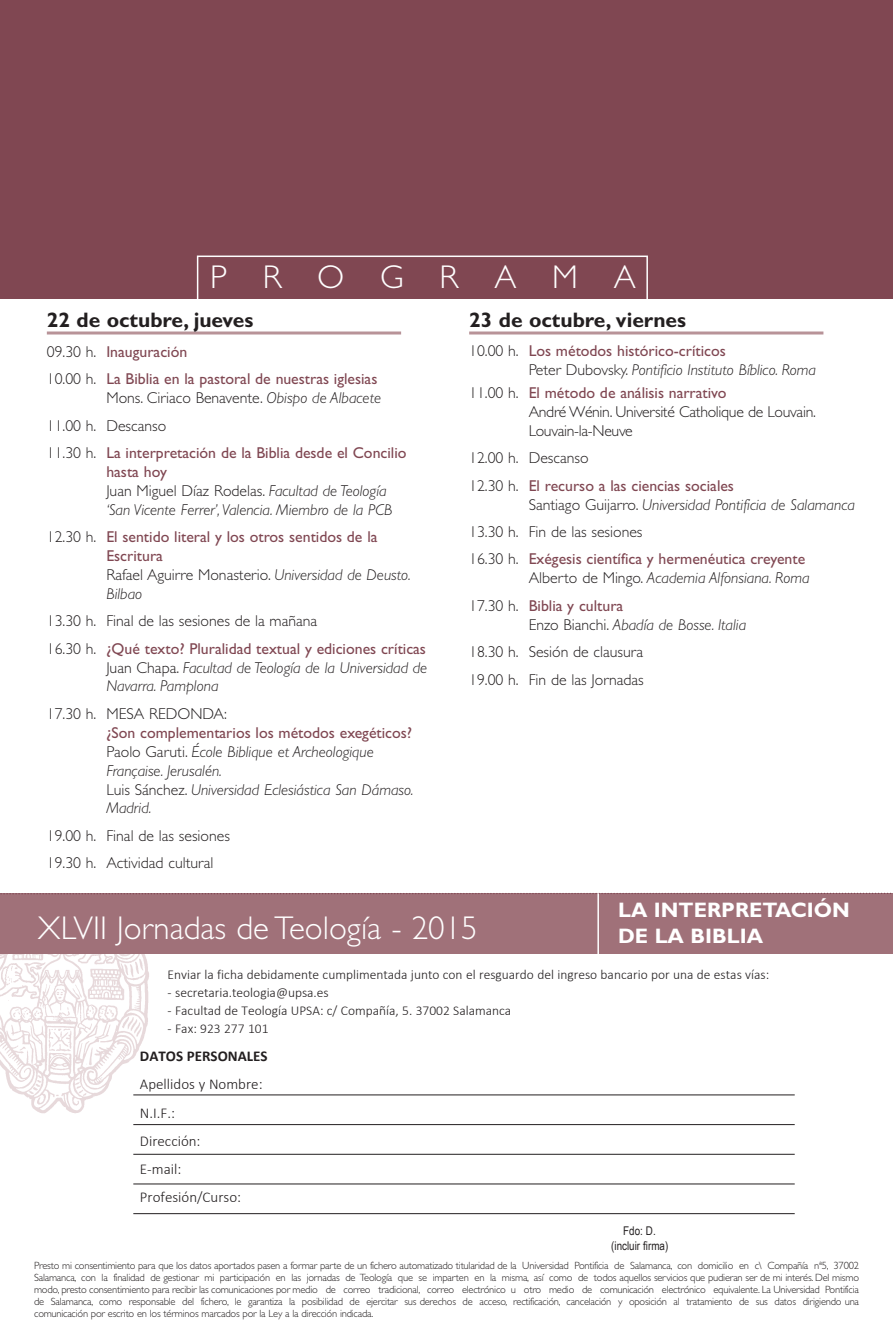
<style>
.page{position:relative;width:893px;height:1340px;background:#fff}
.page>*{position:absolute;margin:0;border:0;box-sizing:border-box;transform-origin:0 0}
.t1{font:300 33px "Gill Sans";color:#fff}
.t2{font:300 33px "Gill Sans";letter-spacing:1.085em;color:#fff}
.t3{font:700 21px "Gill Sans";color:#231f20}
.t4{font:700 21px/25.2px "Gill Sans";color:#fff}
.t5{font:italic 300 15.75px/18.9px "Gill Sans";color:#231f20}
.t6{font:300 15.75px/27.5px "Gill Sans";color:#231f20}
.t7{font:15.75px/27.5px "Gill Sans";color:#804752}
.t8{font:300 15.75px/18.9px "Gill Sans";letter-spacing:-.02em;color:#231f20}
.t9{font:300 15px/28.2px "Calibri";color:#231f20}
.t10{font:700 15px "Calibri";color:#231f20}
.t11{font:300 13.5px "Calibri";color:#231f20}
.t12{font:12px "Arial Narrow";color:#231f20}
.t13{font:300 10.5px/12px "Gill Sans";letter-spacing:-.02em;color:#231f20;text-align:justify}
.s1{font-weight:300;color:#231f20}
.s2{font-style:italic}
.s3{font-weight:400;color:#804752}
.s4{font-weight:400;font-style:normal;color:#804752}
.s5{font-style:normal}
.s6{font-weight:300;font-style:italic;color:#231f20}
</style>
<div class="page">
<img style="left:0;top:954px;width:151px;height:160px">
<div style="left:0;top:894px;width:893px;height:60px;background:#a07179"></div>
<div style="left:0;top:0;width:893px;height:299px;background:#804752"></div>
<hr style="left:47px;top:331px;width:354px;height:3px;background:#b89398">
<hr style="left:469px;top:331px;width:354px;height:3px;background:#b89398">
<div style="left:197px;top:255px;width:451px;height:54px;border:2px solid #fff"></div>
<svg style="left:0;top:892px;width:893px;height:2px"></svg>
<hr style="left:597px;top:893px;width:2px;height:64px;background:#fff">
<hr style="left:133px;top:1094px;width:662px;height:1px;background:#231f20">
<hr style="left:133px;top:1124px;width:662px;height:1px;background:#231f20">
<hr style="left:133px;top:1153px;width:662px;height:1px;background:#231f20">
<hr style="left:133px;top:1183px;width:662px;height:1px;background:#231f20">
<hr style="left:133px;top:1213px;width:662px;height:1px;background:#231f20">
<h1 class="t2" style="left:210px;top:264px;width:427px">PROGRAMA</h1>
<h2 class="t3" style="left:47px;top:311px;width:208px">22 de octubre, jueves</h2>
<h3 class="t7" style="left:47px;top:339px;width:332px"><span class="s1">09.30 h.</span> Inauguración<br><span class="s1">10.00 h.</span> La Biblia en la pastoral de nuestras iglesias</h3>
<h3 class="t6" style="left:47px;top:385px;width:361px;text-indent:60px">Mons. Ciriaco Benavente. <span class="s2">Obispo de Albacete<br></span>11.00 h. Descanso<br>11.30 h. <span class="s3">La interpretación de la Biblia desde el Concilio</span></h3>
<h3 class="t5" style="left:106px;top:463px;width:288px"><span class="s4">hasta hoy<br></span><span class="s5">Juan Miguel Díaz Rodelas.</span> Facultad de Teología ‘San Vicente Ferrer’, Valencia. Miembro de la PCB</h3>
<h3 class="t7" style="left:106px;top:529px;width:306px;line-height:18.9px;text-indent:-60px"><span class="s1">12.30 h.</span> El sentido literal y los otros sentidos de la<br>Escritura<br><span class="s1">Rafael Aguirre Monasterio.</span> <span class="s6">Universidad de Deusto.<br>Bilbao</span></h3>
<h3 class="t7" style="left:47px;top:608px;width:381px"><span class="s1">13.30 h. Final de las sesiones de la mañana<br>16.30 h.</span> ¿Qué texto? Pluralidad textual y ediciones críticas</h3>
<h3 class="t5" style="left:106px;top:659px;width:322px"><span class="s5">Juan Chapa.</span> Facultad de Teología de la Universidad de<br>Navarra. Pamplona</h3>
<h3 class="t6" style="left:47px;top:701px;width:182px">17.30 h. MESA REDONDA:</h3>
<h3 class="t5" style="left:106px;top:724px;width:309px"><span class="s4">¿Son complementarios los métodos exegéticos?<br></span><span class="s5">Paolo Garuti.</span> École Biblique et Archeologique Française. Jerusalén.<br><span class="s5">Luis Sánchez.</span> Universidad Eclesiástica San Dámaso.<br>Madrid.</h3>
<h3 class="t6" style="left:47px;top:823px;width:185px">19.00 h. Final de las sesiones<br>19.30 h. Actividad cultural</h3>
<h2 class="t3" style="left:469px;top:311px;width:218px">23 de octubre, viernes</h2>
<h3 class="t5" style="left:529px;top:342px;width:289px;text-indent:-60px"><span class="s5">10.00 h.</span> <span class="s4">Los métodos histórico-críticos<br></span><span class="s5">Peter Dubovsky.</span> Pontificio Instituto Bíblico. Roma</h3>
<h3 class="t8" style="left:529px;top:385px;width:289px;text-indent:-60px">11.00 h. <span class="s3">El método de análisis narrativo<br></span>André Wénin. Université Catholique de Louvain.<br>Louvain-la-Neuve</h3>
<h3 class="t7" style="left:469px;top:446px;width:266px"><span class="s1">12.00 h. Descanso<br>12.30 h.</span> El recurso a las ciencias sociales</h3>
<h3 class="t6" style="left:469px;top:492px;width:387px;text-indent:60px">Santiago Guijarro. <span class="s2">Universidad Pontificia de Salamanca<br></span>13.30 h. Fin de las sesiones<br>16.30 h. <span class="s3">Exégesis científica y hermenéutica creyente</span></h3>
<h3 class="t5" style="left:469px;top:565px;width:342px;line-height:27.5px;text-indent:60px"><span class="s5">Alberto de Mingo.</span> Academia Alfonsiana. Roma<br><span class="s5">17.30 h.</span> <span class="s4">Biblia y cultura</span></h3>
<h3 class="t6" style="left:469px;top:612px;width:279px;text-indent:60px">Enzo Bianchi. <span class="s2">Abadía de Bosse. Italia<br></span>18.30 h. Sesión de clausura<br>19.00 h. Fin de las Jornadas</h3>
<h1 class="t1" style="left:38px;top:915px;width:441px">XLVII Jornadas de Teología - 2015</h1>
<h2 class="t4" style="left:618px;top:899px;width:233px">LA INTERPRETACIÓN<br>DE LA BIBLIA</h2>
<p class="t11" style="left:168px;top:968px;width:603px">Enviar la ficha debidamente cumplimentada junto con el resguardo del ingreso bancario por una de estas vías:</p>
<p class="t11" style="left:168px;top:986px;width:163px">- secretaria.teologia@upsa.es</p>
<p class="t11" style="left:168px;top:1004px;width:345px">- Facultad de Teología UPSA: c/ Compañía, 5. 37002 Salamanca</p>
<p class="t11" style="left:168px;top:1022px;width:102px">- Fax: 923 277 101</p>
<h3 class="t10" style="left:140px;top:1049px;width:129px">DATOS PERSONALES</h3>
<h3 class="t9" style="left:140px;top:1071px;width:124px">Apellidos y Nombre:<br>N.I.F.:<br>Dirección:<br>E-mail:<br>Profesión/Curso:</h3>
<p class="t12" style="left:623px;top:1223px;width:34px">Fdo: D.</p>
<p class="t13" style="left:34px;top:1260px;width:827px">Presto mi consentimiento para que los datos aportados pasen a formar parte de un fichero automatizado titularidad de la Universidad Pontificia de Salamanca, con domicilio en c\ Compañía nª5, 37002<br>Salamanca, con la finalidad de gestionar mi participación en las jornadas de Teología que se imparten en la misma, así como de todos aquellos servicios que pudieran ser de mi interés. Del mismo modo, presto consentimiento para recibir las comunicaciones por medio de correo tradicional, correo electrónico u otro medio de comunicación electrónico equivalente. La Universidad Pontificia de Salamanca, como responsable del fichero, le garantiza la posibilidad de ejercitar sus derechos de acceso, rectificación, cancelación y oposición al tratamiento de sus datos dirigiendo una comunicación por escrito en los términos marcados por la Ley a la dirección indicada.</p>
<p class="t12" style="left:611px;top:1238px;width:59px">(incluir firma)</p>
</div>
